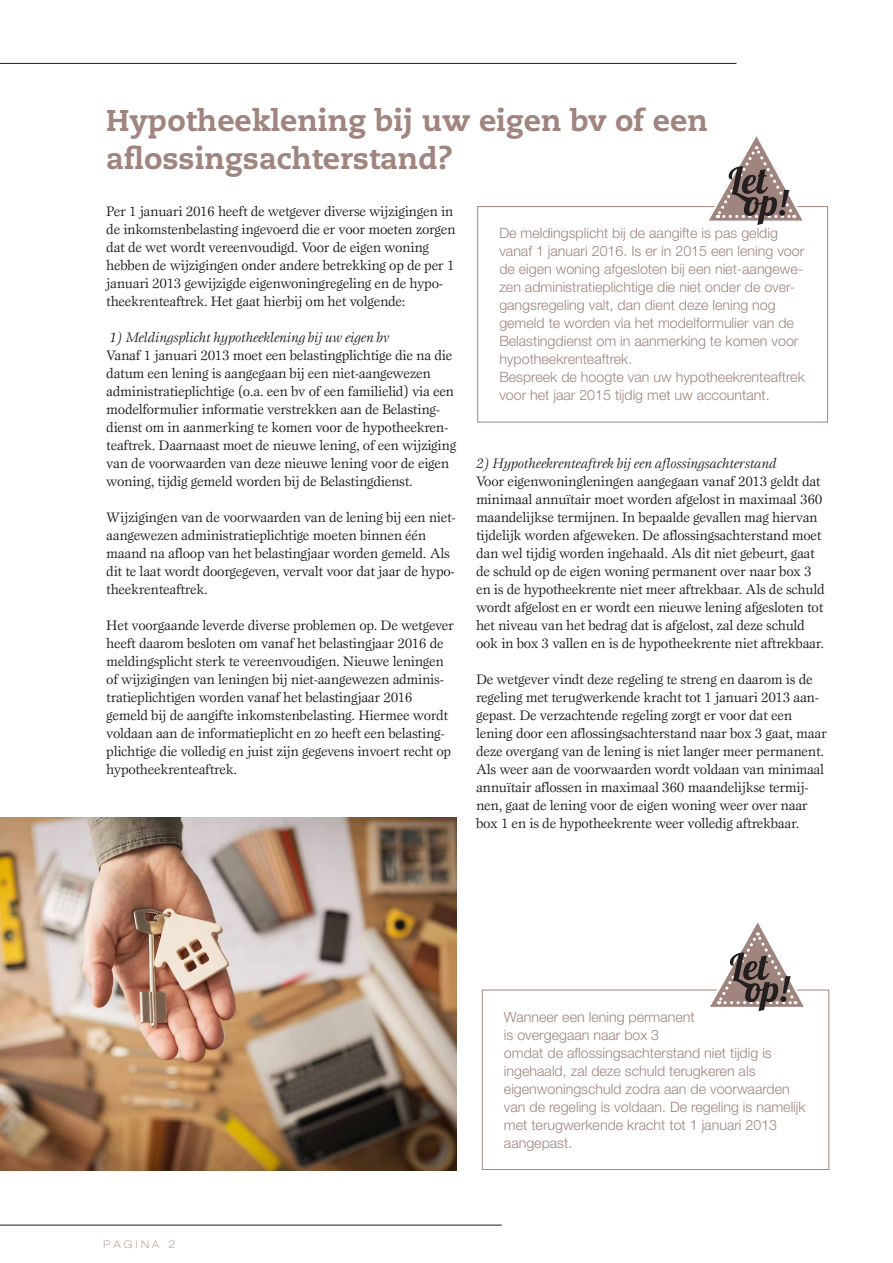
<style>
.page{position:relative;width:893px;height:1263px;background:#fff}
.page>*{position:absolute;margin:0;border:0;box-sizing:border-box;transform-origin:0 0}
.t1{font:800 30px/37.5px "Caecilia LT Std";color:#a0857f}
.t2{font:14.25px/18px "Esprit Std";letter-spacing:-.02em;color:#231f20}
.t3{font:300 14.25px/18px "Helvetica Neue LT Std";color:#a0857f}
.t4{font:italic 14.25px "Esprit Std";letter-spacing:-.02em;color:#231f20}
.t5{font:100 expanded 10.5px "Helvetica Neue LT Std";letter-spacing:.315em;color:#a0857f}
</style>
<div class="page">
<img style="left:0;top:817px;width:457px;height:353px">
<div style="left:477px;top:206px;width:351px;height:216px;border:1px solid #a0857f"></div>
<svg style="left:704px;top:136px;width:104px;height:89px"></svg>
<div style="left:482px;top:990px;width:347px;height:180px;border:1px solid #a0857f"></div>
<hr style="left:0;top:63px;width:736px;height:1px;background:#231f20">
<hr style="left:0;top:1225px;width:502px;height:1px;background:#231f20">
<svg style="left:706px;top:923px;width:103px;height:88px"></svg>
<h1 class="t1" style="left:106px;top:102px;width:603px">Hypotheeklening bij uw eigen bv of een aflossingsachterstand?</h1>
<p class="t2" style="left:106px;top:202px;width:351px">Per 1 januari 2016 heeft de wetgever diverse wijzigingen in de inkomstenbelasting ingevoerd die er voor moeten zorgen dat de wet wordt vereenvoudigd. Voor de eigen woning hebben de wijzigingen onder andere betrekking op de per 1 januari 2013 gewijzigde eigenwoningregeling en de hypo&shy;theekrenteaftrek. Het gaat hierbij om het volgende:</p>
<p class="t4" style="left:109px;top:329px;width:282px">1) Meldingsplicht hypotheeklening bij uw eigen bv</p>
<p class="t2" style="left:106px;top:346px;width:351px">Vanaf 1 januari 2013 moet een belastingplichtige die na die datum een lening is aangegaan bij een niet-aangewezen administratieplichtige (o.a. een bv of een familielid) via een modelformulier informatie verstrekken aan de Belasting&shy;dienst om in aanmerking te komen voor de hypotheekren&shy;teaftrek. Daarnaast moet de nieuwe lening, of een wijziging van de voorwaarden van deze nieuwe lening voor de eigen woning, tijdig gemeld worden bij de Belastingdienst.</p>
<p class="t2" style="left:106px;top:508px;width:351px">Wijzigingen van de voorwaarden van de lening bij een niet&shy;aangewezen administratieplichtige moeten binnen één maand na afloop van het belastingjaar worden gemeld. Als dit te laat wordt doorgegeven, vervalt voor dat jaar de hypo&shy;theekrenteaftrek.</p>
<p class="t2" style="left:106px;top:616px;width:349px">Het voorgaande leverde diverse problemen op. De wetgever heeft daarom besloten om vanaf het belastingjaar 2016 de meldingsplicht sterk te vereenvoudigen. Nieuwe leningen of wijzigingen van leningen bij niet-aangewezen adminis&shy;tratieplichtigen worden vanaf het belastingjaar 2016 gemeld bij de aangifte inkomstenbelasting. Hiermee wordt voldaan aan de informatieplicht en zo heeft een belasting&shy;plichtige die volledig en juist zijn gegevens invoert recht op hypotheekrenteaftrek.</p>
<p class="t3" style="left:499px;top:224px;width:307px">De meldingsplicht bij de aangifte is pas geldig vanaf 1 januari 2016. Is er in 2015 een lening voor de eigen woning afgesloten bij een niet-aangewe&shy;zen administratieplichtige die niet onder de over&shy;gangsregeling valt, dan dient deze lening nog gemeld te worden via het modelformulier van de Belastingdienst om in aanmerking te komen voor hypotheekrenteaftrek.<br>Bespreek de hoogte van uw hypotheekrenteaftrek voor het jaar 2015 tijdig met uw accountant.</p>
<p class="t4" style="left:476px;top:455px;width:302px">2) Hypotheekrenteaftrek bij een aflossingsachterstand</p>
<p class="t2" style="left:476px;top:472px;width:350px">Voor eigenwoningleningen aangegaan vanaf 2013 geldt dat minimaal annuïtair moet worden afgelost in maximaal 360 maandelijkse termijnen. In bepaalde gevallen mag hiervan tijdelijk worden afgeweken. De aflossingsachterstand moet dan wel tijdig worden ingehaald. Als dit niet gebeurt, gaat de schuld op de eigen woning permanent over naar box 3 en is de hypotheekrente niet meer aftrekbaar. Als de schuld wordt afgelost en er wordt een nieuwe lening afgesloten tot het niveau van het bedrag dat is afgelost, zal deze schuld ook in box 3 vallen en is de hypotheekrente niet aftrekbaar.</p>
<p class="t2" style="left:476px;top:670px;width:352px">De wetgever vindt deze regeling te streng en daarom is de regeling met terugwerkende kracht tot 1 januari 2013 aan&shy;gepast. De verzachtende regeling zorgt er voor dat een lening door een aflossingsachterstand naar box 3 gaat, maar deze overgang van de lening is niet langer meer permanent.<br>Als weer aan de voorwaarden wordt voldaan van minimaal annuïtair aflossen in maximaal 360 maandelijkse termij&shy;nen, gaat de lening voor de eigen woning weer over naar box 1 en is de hypotheekrente weer volledig aftrekbaar.</p>
<p class="t5" style="left:103px;top:1237px;width:73px">PAGINA 2</p>
<p class="t3" style="left:504px;top:1007px;width:303px">Wanneer een lening permanent<br>is overgegaan naar box 3<br>omdat de aflossingsachterstand niet tijdig is ingehaald, zal deze schuld terugkeren als eigenwoningschuld zodra aan de voorwaarden van de regeling is voldaan. De regeling is namelijk met terugwerkende kracht tot 1 januari 2013 aangepast.</p>
</div>
